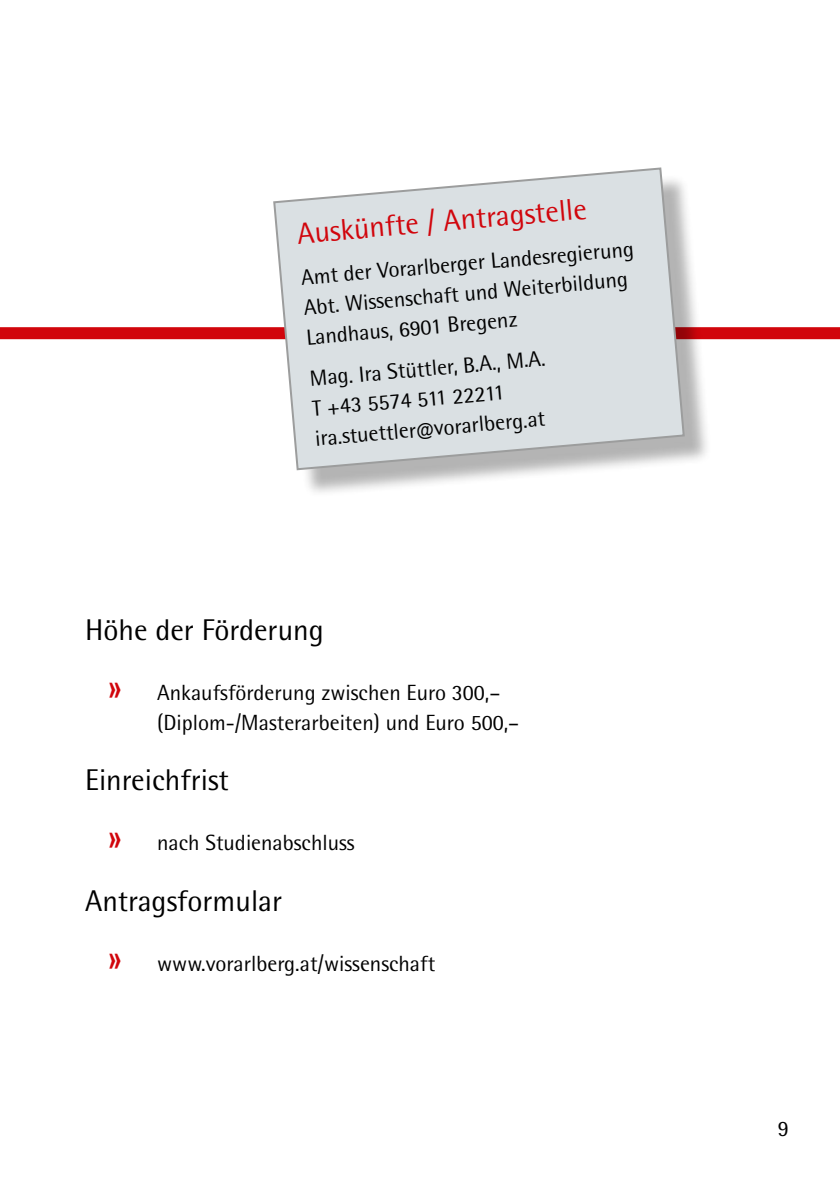
<style>
.page{position:relative;width:840px;height:1191px;background:#fff}
.page>*{position:absolute;margin:0;border:0;box-sizing:border-box;transform-origin:0 0}
.t1{font:30px "Rotis Semi Sans Pro";color:#000}
.t2{font:30px "Rotis Semi Sans Pro";color:#d1050c}
.t3{font:22px/30px "Rotis Semi Sans Pro";color:#000}
.s1{font-size:40px;color:#d1050c}
</style>
<div class="page">
<div style="left:0;top:327px;width:839px;height:12px;background:#d1050c"></div>
<div style="left:280px;top:174px;width:432px;height:323px;background:#000;opacity:.3"></div>
<svg style="left:272px;top:167px;width:413px;height:304px;background:#dadee1"></svg>
<h1 class="t2" style="left:295px;top:216px;width:292px;rotate:-5deg">Auskünfte / Antragstelle</h1>
<p class="t3" style="left:299px;top:263px;width:335px;rotate:-5deg">Amt der Vorarlberger Landesregierung<br>Abt. Wissenschaft und Weiterbildung<br>Landhaus, 6901 Bregenz</p>
<p class="t3" style="left:308px;top:364px;width:238px;rotate:-5deg">Mag. Ira Stüttler, B.A., M.A.<br>T +43 5574 511 22211 ira.stuettler@vorarlberg.at</p>
<h1 class="t1" style="left:85px;top:612px;width:240px">Höhe der Förderung</h1>
<p class="t3" style="left:157px;top:678px;width:363px;text-indent:-49px"><span class="s1">»</span> Ankaufsförderung zwischen Euro 300,– (Diplom-/Masterarbeiten) und Euro 500,–</p>
<h1 class="t1" style="left:85px;top:762px;width:145px">Einreichfrist</h1>
<p class="t3" style="left:108px;top:828px;width:248px"><span class="s1">»</span> nach Studienabschluss</p>
<h1 class="t1" style="left:85px;top:882px;width:198px">Antragsformular</h1>
<p class="t3" style="left:108px;top:948px;width:329px"><span class="s1">»</span> www.vorarlberg.at/wissenschaft</p>
<p class="t3" style="left:777px;top:1113px;width:13px">9</p>
</div>
